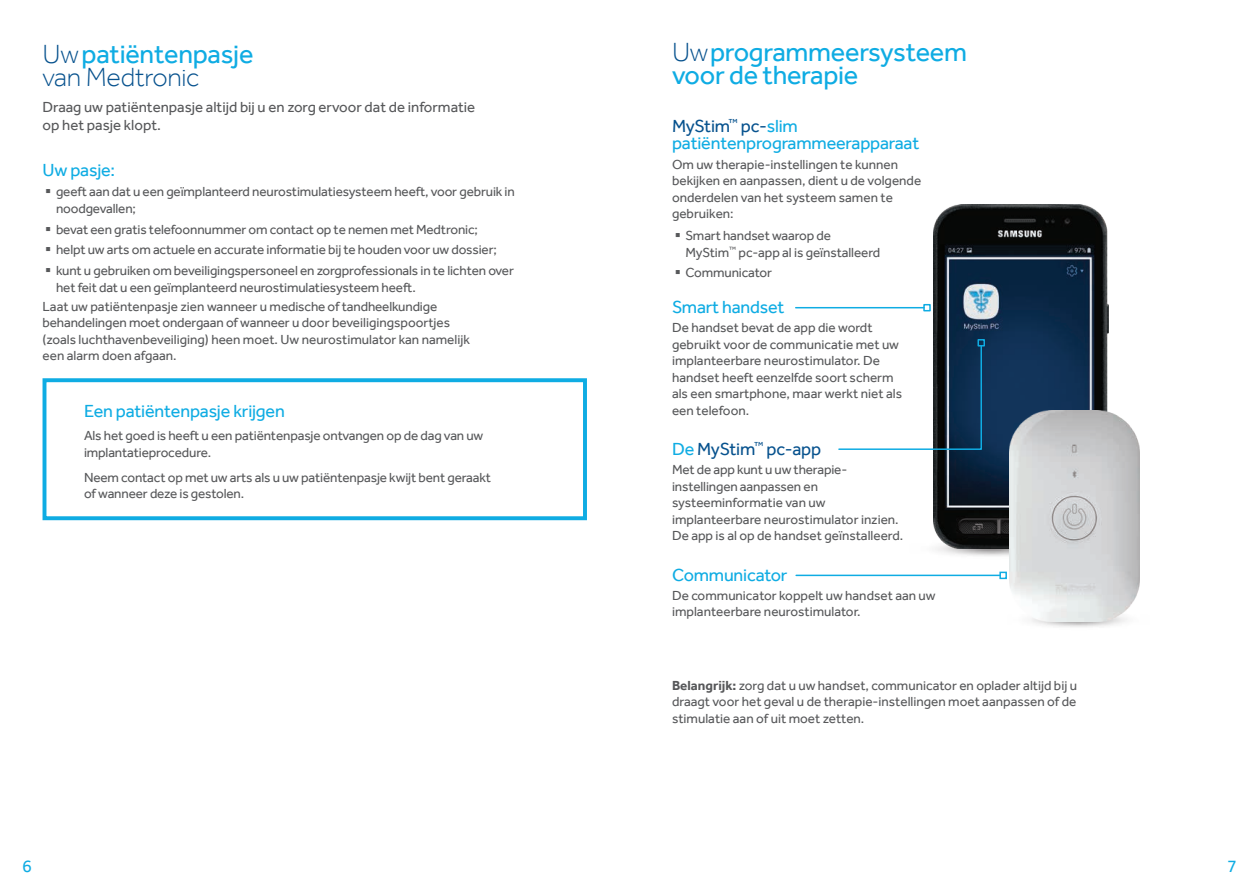
<style>
.page{position:relative;width:1259px;height:893px;background:#fff}
.page>*{position:absolute;margin:0;border:0;box-sizing:border-box;transform-origin:0 0}
.t1{font:27px/23.4px "Effra";letter-spacing:-.01em;color:#0face3}
.t2{font:300 27px/23.4px "Effra";letter-spacing:-.01em;color:#07528e}
.t3{font:18px/17.2px "Effra";letter-spacing:-.01em;color:#0face3}
.t4{font:18px "Effra";letter-spacing:-.01em;color:#07528e}
.t5{font:15px/18px "Effra";color:#57585a}
.t6{font:13.5px/16.5px "Effra";letter-spacing:-.01em;color:#57585a}
.s1{font-weight:400;color:#0face3}
.s2{font-weight:300;color:#07528e}
.s3{color:#07528e}
.s4{color:#0face3}
.s5{font-weight:700}
</style>
<div class="page">
<div style="left:43px;top:378px;width:544px;height:142px;border:4px solid #0face3"></div>
<img style="left:935px;top:548px;width:74px;height:8px">
<img style="left:933px;top:205px;width:175px;height:343px">
<img style="left:1009px;top:410px;width:130px;height:211px">
<svg style="left:838px;top:344px;width:144px;height:107px"></svg>
<div style="left:977px;top:339px;width:8px;height:8px;border:2px solid #0face3"></div>
<hr style="left:795px;top:307px;width:129px;height:1px;background:#0face3">
<div style="left:923px;top:304px;width:7px;height:7px;border:2px solid #0face3"></div>
<hr style="left:796px;top:575px;width:204px;height:1px;background:#0face3">
<div style="left:999px;top:572px;width:8px;height:7px;border:2px solid #0face3"></div>
<h1 class="t2" style="left:43px;top:42px;width:212px">Uw <span class="s1">patiëntenpasje </span>van Medtronic</h1>
<p class="t5" style="left:43px;top:98px;width:434px">Draag uw patiëntenpasje altijd bij u en zorg ervoor dat de informatie op het pasje klopt.</p>
<h2 class="t3" style="left:43px;top:161px;width:74px">Uw pasje:</h2>
<p class="t6" style="left:56px;top:183px;width:460px">geeft aan dat u een geïmplanteerd neurostimulatiesysteem heeft, voor gebruik in noodgevallen;</p>
<p class="t6" style="left:56px;top:219px;width:459px;line-height:20.7px">bevat een gratis telefoonnummer om contact op te nemen met Medtronic;<br>helpt uw arts om actuele en accurate informatie bij te houden voor uw dossier; kunt u gebruiken om beveiligingspersoneel en zorgprofessionals in te lichten over</p>
<p class="t6" style="left:43px;top:277px;width:396px;line-height:19.2px;text-align:center">het feit dat u een geïmplanteerd neurostimulatiesysteem heeft.<br>Laat uw patiëntenpasje zien wanneer u medische of tandheelkundige</p>
<p class="t6" style="left:43px;top:314px;width:429px">behandelingen moet ondergaan of wanneer u door beveiligingspoortjes (zoals luchthavenbeveiliging) heen moet. Uw neurostimulator kan namelijk een alarm doen afgaan.</p>
<h2 class="t3" style="left:84px;top:402px;width:202px">Een patiëntenpasje krijgen</h2>
<p class="t6" style="left:84px;top:427px;width:401px">Als het goed is heeft u een patiëntenpasje ontvangen op de dag van uw implantatieprocedure.</p>
<p class="t6" style="left:84px;top:469px;width:408px">Neem contact op met uw arts als u uw patiëntenpasje kwijt bent geraakt of wanneer deze is gestolen.</p>
<h1 class="t1" style="left:672px;top:40px;width:297px"><span class="s2">Uw</span> programmeersysteem voor de therapie</h1>
<h2 class="t3" style="left:672px;top:117px;width:249px"><span class="s3">MyStim</span><sup>™</sup> <span class="s3">pc-</span>slim patiëntenprogrammeerapparaat</h2>
<p class="t6" style="left:672px;top:156px;width:251px">Om uw therapie-instellingen te kunnen bekijken en aanpassen, dient u de volgende onderdelen van het systeem samen te gebruiken:</p>
<p class="t6" style="left:685px;top:227px;width:196px">Smart handset waarop de<br>MyStim<sup>™</sup> pc-app al is geïnstalleerd</p>
<p class="t6" style="left:685px;top:264px;width:88px">Communicator</p>
<h2 class="t3" style="left:672px;top:298px;width:114px">Smart handset</h2>
<p class="t6" style="left:672px;top:319px;width:231px">De handset bevat de app die wordt gebruikt voor de communicatie met uw implanteerbare neurostimulator. De handset heeft eenzelfde soort scherm als een smartphone, maar werkt niet als een telefoon.</p>
<h2 class="t4" style="left:672px;top:438px;width:151px"><span class="s4">De</span> MyStim<sup>™</sup> pc-app</h2>
<p class="t6" style="left:672px;top:461px;width:233px">Met de app kunt u uw therapie&shy;instellingen aanpassen en systeeminformatie van uw implanteerbare neurostimulator inzien.<br>De app is al op de handset geïnstalleerd.</p>
<h2 class="t3" style="left:672px;top:566px;width:117px">Communicator</h2>
<p class="t6" style="left:672px;top:587px;width:265px">De communicator koppelt uw handset aan uw implanteerbare neurostimulator.</p>
<p class="t6" style="left:672px;top:677px;width:406px;text-align:justify"><span class="s5">Belangrijk:</span> zorg dat u uw handset, communicator en oplader altijd bij u draagt voor het geval u de therapie-instellingen moet aanpassen of de stimulatie aan of uit moet zetten.</p>
<h2 class="t3" style="left:22px;top:857px;width:11px">6</h2>
<h2 class="t3" style="left:1227px;top:857px;width:11px">7</h2>
</div>
